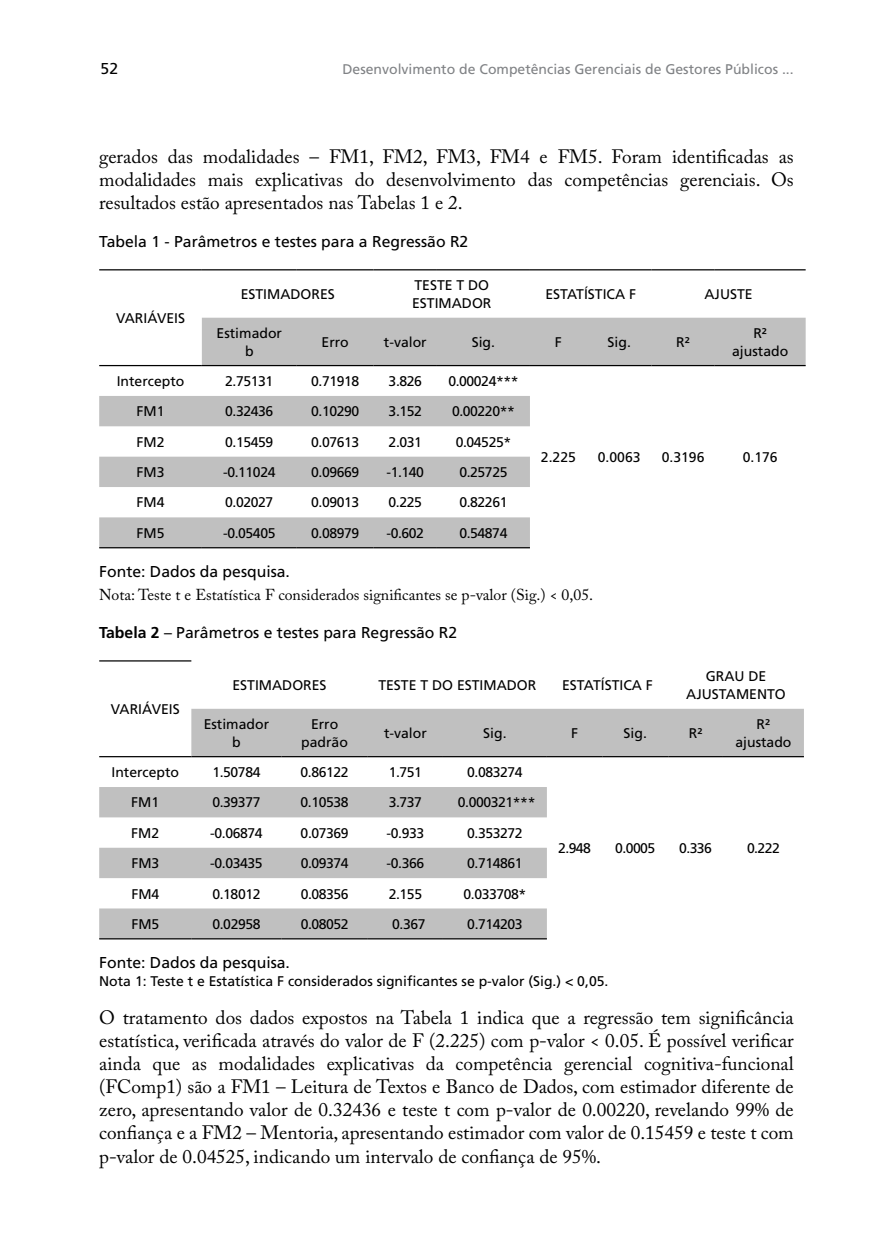
<style>
.page{position:relative;width:893px;height:1241px;background:#fff}
.page>*{position:absolute;margin:0;border:0;box-sizing:border-box;transform-origin:0 0}
.t1{font:19.25px/23.1px "Adobe Caslon Pro";color:#000;text-align:justify}
.t2{font:15.75px "Frutiger LT Std";color:#000}
.t3{font:15.75px "Adobe Caslon Pro";color:#000}
.t4{font:14px/17.5px "Frutiger LT Std";color:#000;text-align:center}
.t5{font:14px "Frutiger LT Std";color:#808285}
.s1{font-weight:700}
</style>
<div class="page">
<svg style="left:99px;top:317px;width:707px;height:230px"></svg>
<hr style="left:99px;top:365px;width:103px;height:1px;background:#000">
<hr style="left:202px;top:365px;width:95px;height:1px;background:#000">
<hr style="left:297px;top:365px;width:77px;height:1px;background:#000">
<hr style="left:374px;top:365px;width:63px;height:1px;background:#000">
<hr style="left:437px;top:365px;width:93px;height:1px;background:#000">
<hr style="left:530px;top:365px;width:57px;height:1px;background:#000">
<hr style="left:587px;top:365px;width:64px;height:1px;background:#000">
<hr style="left:651px;top:365px;width:64px;height:1px;background:#000">
<hr style="left:715px;top:365px;width:91px;height:1px;background:#000">
<hr style="left:99px;top:547px;width:103px;height:1px;background:#000">
<hr style="left:202px;top:547px;width:95px;height:1px;background:#000">
<hr style="left:297px;top:547px;width:77px;height:1px;background:#000">
<hr style="left:374px;top:547px;width:63px;height:1px;background:#000">
<hr style="left:437px;top:547px;width:93px;height:1px;background:#000">
<hr style="left:202px;top:269px;width:95px;height:1px;background:#000">
<hr style="left:297px;top:269px;width:77px;height:1px;background:#000">
<hr style="left:374px;top:269px;width:63px;height:1px;background:#000">
<hr style="left:437px;top:269px;width:93px;height:1px;background:#000">
<hr style="left:530px;top:269px;width:57px;height:1px;background:#000">
<hr style="left:587px;top:269px;width:64px;height:1px;background:#000">
<hr style="left:651px;top:269px;width:64px;height:1px;background:#000">
<hr style="left:715px;top:269px;width:91px;height:1px;background:#000">
<hr style="left:99px;top:269px;width:103px;height:1px;background:#000">
<svg style="left:99px;top:708px;width:705px;height:230px"></svg>
<hr style="left:99px;top:660px;width:92px;height:1px;background:#000">
<hr style="left:99px;top:756px;width:92px;height:1px;background:#000">
<hr style="left:191px;top:756px;width:90px;height:1px;background:#000">
<hr style="left:281px;top:756px;width:87px;height:1px;background:#000">
<hr style="left:368px;top:756px;width:75px;height:1px;background:#000">
<hr style="left:443px;top:756px;width:104px;height:1px;background:#000">
<hr style="left:547px;top:756px;width:55px;height:1px;background:#000">
<hr style="left:602px;top:756px;width:66px;height:1px;background:#000">
<hr style="left:668px;top:756px;width:55px;height:1px;background:#000">
<hr style="left:723px;top:756px;width:81px;height:1px;background:#000">
<hr style="left:99px;top:938px;width:92px;height:1px;background:#000">
<hr style="left:191px;top:938px;width:90px;height:1px;background:#000">
<hr style="left:281px;top:938px;width:87px;height:1px;background:#000">
<hr style="left:368px;top:938px;width:75px;height:1px;background:#000">
<hr style="left:443px;top:938px;width:104px;height:1px;background:#000">
<p class="t2" style="left:101px;top:60px;width:19px">52</p>
<p class="t5" style="left:342px;top:61px;width:453px">Desenvolvimento de Competências Gerenciais de Gestores Públicos ...</p>
<h1 class="t1" style="left:99px;top:145px;width:696px">gerados das modalidades – FM1, FM2, FM3, FM4 e FM5. Foram identificadas as modalidades mais explicativas do desenvolvimento das competências gerenciais. Os resultados estão apresentados nas Tabelas 1 e 2.</h1>
<p class="t2" style="left:99px;top:232px;width:371px">Tabela 1 - Parâmetros e testes para a Regressão R2</p>
<p class="t4" style="left:116px;top:309px;width:49px">Vari áveis</p>
<p class="t4" style="left:241px;top:285px;width:96px">ESTIMADORES</p>
<p class="t4" style="left:412px;top:277px;width:81px;text-align:left">TESTE T DO<br>ESTIMADOR</p>
<p class="t4" style="left:545px;top:285px;width:92px">ESTATÍSTICA F</p>
<p class="t4" style="left:704px;top:285px;width:50px">AJUSTE</p>
<p class="t4" style="left:217px;top:324px;width:67px">Estimador b</p>
<p class="t4" style="left:322px;top:333px;width:29px">Erro</p>
<p class="t4" style="left:384px;top:333px;width:44px">t-valor</p>
<p class="t4" style="left:472px;top:333px;width:25px">Sig.</p>
<p class="t4" style="left:555px;top:333px;width:8px">F</p>
<p class="t4" style="left:608px;top:333px;width:25px">Sig.</p>
<p class="t4" style="left:676px;top:333px;width:15px">R²</p>
<p class="t4" style="left:732px;top:324px;width:58px">R² ajustado</p>
<p class="t4" style="left:117px;top:372px;width:69px">Intercepto</p>
<p class="t4" style="left:225px;top:372px;width:50px">2.75131</p>
<p class="t4" style="left:311px;top:372px;width:50px">0.71918</p>
<p class="t4" style="left:389px;top:372px;width:35px">3.826</p>
<p class="t4" style="left:448px;top:372px;width:72px">0.00024***</p>
<p class="t4" style="left:137px;top:403px;width:29px">FM1</p>
<p class="t4" style="left:225px;top:403px;width:50px">0.32436</p>
<p class="t4" style="left:311px;top:403px;width:50px">0.10290</p>
<p class="t4" style="left:389px;top:403px;width:35px">3.152</p>
<p class="t4" style="left:452px;top:403px;width:64px">0.00220**</p>
<p class="t4" style="left:137px;top:433px;width:29px">FM2</p>
<p class="t4" style="left:225px;top:433px;width:50px">0.15459</p>
<p class="t4" style="left:311px;top:433px;width:50px">0.07613</p>
<p class="t4" style="left:389px;top:433px;width:35px">2.031</p>
<p class="t4" style="left:456px;top:433px;width:57px">0.04525*</p>
<p class="t4" style="left:137px;top:463px;width:29px">FM3</p>
<p class="t4" style="left:223px;top:463px;width:54px">-0.11024</p>
<p class="t4" style="left:311px;top:463px;width:50px">0.09669</p>
<p class="t4" style="left:386px;top:463px;width:39px">-1.140</p>
<p class="t4" style="left:459px;top:463px;width:50px">0.25725</p>
<p class="t4" style="left:137px;top:494px;width:29px">FM4</p>
<p class="t4" style="left:225px;top:494px;width:50px">0.02027</p>
<p class="t4" style="left:311px;top:494px;width:50px">0.09013</p>
<p class="t4" style="left:389px;top:494px;width:35px">0.225</p>
<p class="t4" style="left:459px;top:494px;width:50px">0.82261</p>
<p class="t4" style="left:137px;top:524px;width:29px">FM5</p>
<p class="t4" style="left:223px;top:524px;width:54px">-0.05405</p>
<p class="t4" style="left:311px;top:524px;width:50px">0.08979</p>
<p class="t4" style="left:386px;top:524px;width:39px">-0.602</p>
<p class="t4" style="left:459px;top:524px;width:50px">0.54874</p>
<p class="t2" style="left:99px;top:562px;width:192px">Fonte: Dados da pesquisa.</p>
<p class="t3" style="left:99px;top:585px;width:496px">Nota: Teste t e Estatística F considerados significantes se p-valor (Sig.) &lt; 0,05.</p>
<p class="t2" style="left:99px;top:623px;width:360px"><span class="s1">Tabela 2</span> – Parâmetros e testes para Regressão R2</p>
<p class="t4" style="left:541px;top:448px;width:37px">2.225</p>
<p class="t4" style="left:598px;top:448px;width:44px">0.0063</p>
<p class="t4" style="left:662px;top:448px;width:44px">0.3196</p>
<p class="t4" style="left:743px;top:448px;width:37px">0.176</p>
<p class="t4" style="left:111px;top:700px;width:49px">Vari áveis</p>
<p class="t4" style="left:233px;top:676px;width:18px">Estimadores</p>
<p class="t4" style="left:378px;top:676px;width:16px">Teste</p>
<p class="t4" style="left:420px;top:676px;width:47px">tdo estimador</p>
<p class="t4" style="left:562px;top:676px;width:16px">Estatística</p>
<p class="t4" style="left:646px;top:676px;width:8px">F</p>
<p class="t4" style="left:706px;top:667px;width:20px">Grau</p>
<p class="t4" style="left:748px;top:667px;width:9px">de</p>
<p class="t4" style="left:686px;top:685px;width:10px">ajustamento</p>
<p class="t4" style="left:204px;top:715px;width:67px">Estimador b</p>
<p class="t4" style="left:301px;top:715px;width:48px">Erro padrão</p>
<p class="t4" style="left:384px;top:724px;width:44px">t-valor</p>
<p class="t4" style="left:483px;top:724px;width:25px">Sig.</p>
<p class="t4" style="left:571px;top:724px;width:8px">F</p>
<p class="t4" style="left:624px;top:724px;width:25px">Sig.</p>
<p class="t4" style="left:689px;top:724px;width:15px">R²</p>
<p class="t4" style="left:735px;top:715px;width:58px">R² ajustado</p>
<p class="t4" style="left:111px;top:763px;width:69px">Intercepto</p>
<p class="t4" style="left:212px;top:763px;width:50px">1.50784</p>
<p class="t4" style="left:301px;top:763px;width:50px">0.86122</p>
<p class="t4" style="left:389px;top:763px;width:35px">1.751</p>
<p class="t4" style="left:467px;top:763px;width:57px">0.083274</p>
<p class="t4" style="left:131px;top:793px;width:29px">FM1</p>
<p class="t4" style="left:212px;top:793px;width:50px">0.39377</p>
<p class="t4" style="left:301px;top:793px;width:50px">0.10538</p>
<p class="t4" style="left:389px;top:793px;width:35px">3.737</p>
<p class="t4" style="left:458px;top:793px;width:79px">0.000321***</p>
<p class="t4" style="left:131px;top:824px;width:29px">FM2</p>
<p class="t4" style="left:210px;top:824px;width:54px">-0.06874</p>
<p class="t4" style="left:301px;top:824px;width:50px">0.07369</p>
<p class="t4" style="left:387px;top:824px;width:39px">-0.933</p>
<p class="t4" style="left:467px;top:824px;width:57px">0.353272</p>
<p class="t4" style="left:131px;top:854px;width:29px">FM3</p>
<p class="t4" style="left:210px;top:854px;width:54px">-0.03435</p>
<p class="t4" style="left:301px;top:854px;width:50px">0.09374</p>
<p class="t4" style="left:387px;top:854px;width:39px">-0.366</p>
<p class="t4" style="left:467px;top:854px;width:57px">0.714861</p>
<p class="t4" style="left:131px;top:884px;width:29px">FM4</p>
<p class="t4" style="left:212px;top:884px;width:50px">0.18012</p>
<p class="t4" style="left:301px;top:884px;width:50px">0.08356</p>
<p class="t4" style="left:389px;top:884px;width:35px">2.155</p>
<p class="t4" style="left:464px;top:884px;width:64px">0.033708*</p>
<p class="t4" style="left:131px;top:915px;width:29px">FM5</p>
<p class="t4" style="left:212px;top:915px;width:50px">0.02958</p>
<p class="t4" style="left:301px;top:915px;width:50px">0.08052</p>
<p class="t4" style="left:392px;top:915px;width:35px">0.367</p>
<p class="t4" style="left:467px;top:915px;width:57px">0.714203</p>
<p class="t2" style="left:99px;top:953px;width:192px">Fonte: Dados da pesquisa.</p>
<p class="t4" style="left:99px;top:972px;width:511px">Nota 1: Teste t e Estatística F considerados significantes se p-valor (Sig.) &lt; 0,05.</p>
<p class="t1" style="left:99px;top:1005px;width:696px">O tratamento dos dados expostos na Tabela 1 indica que a regressão tem significância estatística, verificada através do valor de F (2.225) com p-valor &lt; 0.05. É possível verificar ainda que as modalidades explicativas da competência gerencial cognitiva-funcional (FComp1) são a FM1 – Leitura de Textos e Banco de Dados, com estimador diferente de zero, apresentando valor de 0.32436 e teste t com p-valor de 0.00220, revelando 99% de confiança e a FM2 – Mentoria, apresentando estimador com valor de 0.15459 e teste t com p-valor de 0.04525, indicando um intervalo de confiança de 95%.</p>
<p class="t4" style="left:558px;top:839px;width:34px">2.948</p>
<p class="t4" style="left:615px;top:839px;width:42px">0.0005</p>
<p class="t4" style="left:679px;top:839px;width:34px">0.336</p>
<p class="t4" style="left:747px;top:839px;width:34px">0.222</p>
</div>
